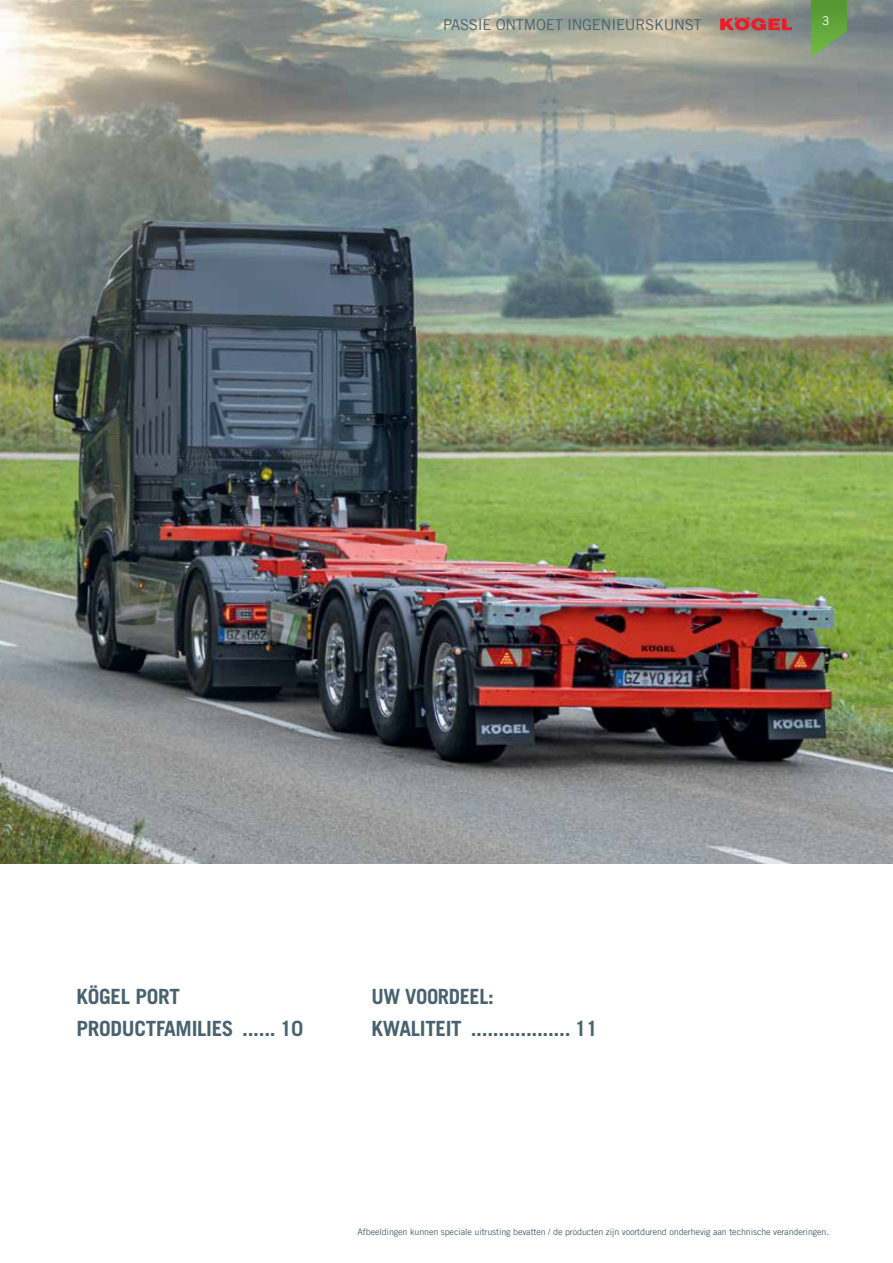
<style>
.page{position:relative;width:893px;height:1263px;background:#fff}
.page>*{position:absolute;margin:0;border:0;box-sizing:border-box;transform-origin:0 0}
.t1{font:700 21px/32.4px "Trade Gothic LT Com";letter-spacing:-.015em;color:#48626f}
.t2{font:15px "Trade Gothic LT Com";letter-spacing:-.02em;color:#48626f}
.t3{font:12px "Trade Gothic LT Com";color:#fff}
.t4{font:9px "Trade Gothic LT Com";letter-spacing:-.015em;color:#48626f}
</style>
<div class="page">
<img style="left:0;top:0;width:893px;height:863px">
<svg style="left:811px;top:0;width:36px;height:58px;background:#69a04e"></svg>
<svg style="left:720px;top:17px;width:72px;height:13px"></svg>
<h2 class="t2" style="left:443px;top:16px;width:260px">PASSIE ONTMOET INGENIEURSKUNST</h2>
<h3 class="t3" style="left:822px;top:14px;width:9px">3</h3>
<h1 class="t1" style="left:77px;top:980px;width:228px">KÖGEL PORT<br>PRODUCTFAMILIES ...... 10</h1>
<h1 class="t1" style="left:371px;top:980px;width:228px">UW VOORDEEL:<br>KWALITEIT .................. 11</h1>
<p class="t4" style="left:358px;top:1227px;width:473px">Afbeeldingen kunnen speciale uitrusting bevatten / de producten zijn voortdurend onderhevig aan technische veranderingen.</p>
</div>
